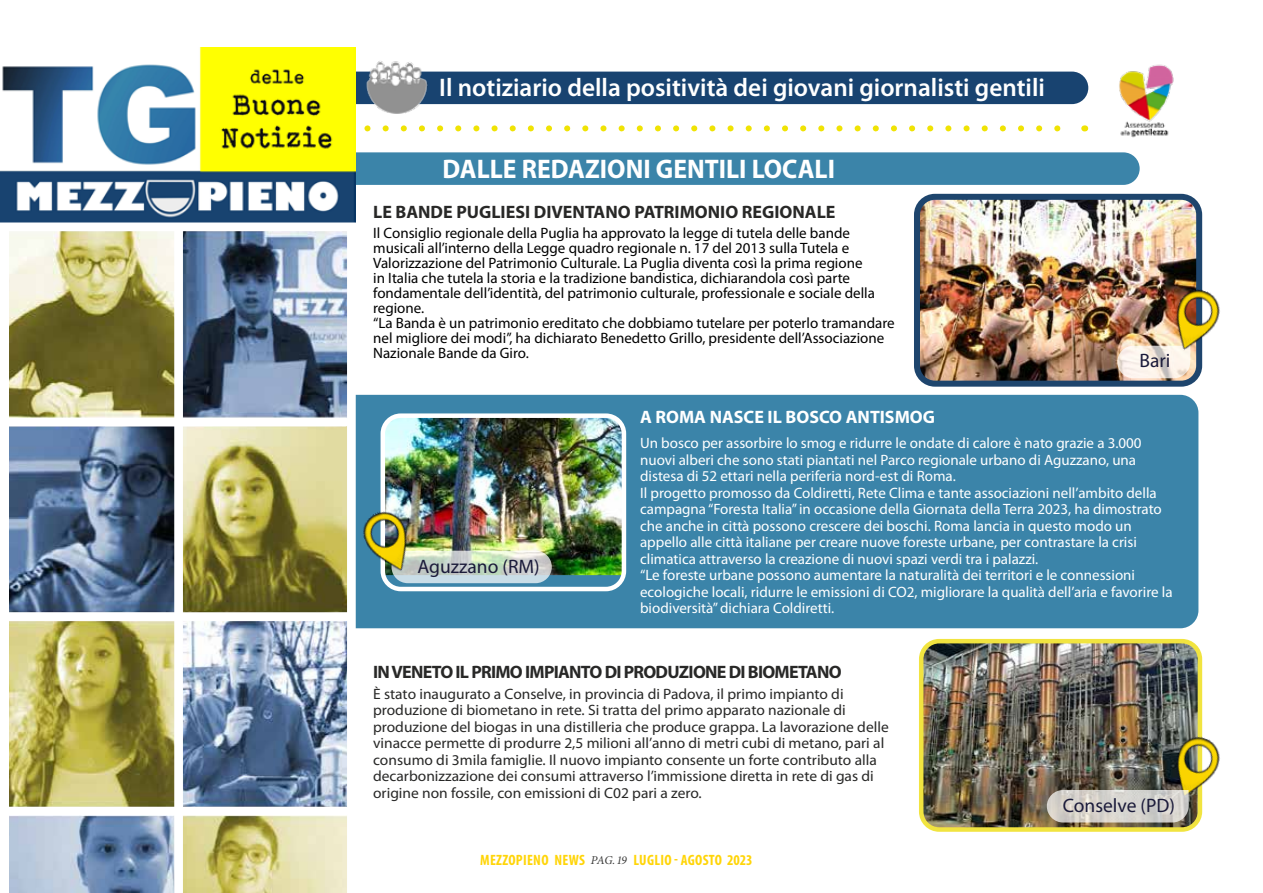
<style>
.page{position:relative;width:1263px;height:893px;background:#fff}
.page>*{position:absolute;margin:0;border:0;box-sizing:border-box;transform-origin:0 0}
.t1{font:700 27px "Myriad Pro";color:#fff;scale:.95 1}
.t2{font:600 25.5px "Myriad Pro";color:#fff}
.t3{font:19.5px "Myriad Pro";color:#1b1b3a}
.t4{font:700 18px "Myriad Pro";letter-spacing:-.04em;color:#282827}
.t5{font:700 18px "Myriad Pro";color:#282827}
.t6{font:700 18px "Myriad Pro";color:#fff}
.t7{font:15px/16.5px "Myriad Pro";color:#fff}
.t8{font:15px/15px "Myriad Pro";color:#000}
.t9{font:15px/16.5px "Myriad Pro";color:#282827}
.t10{font:700 condensed 15px "Myriad Pro";letter-spacing:.02em;color:#ffd508}
.s1{font-family:"Minion Pro";font-weight:400;font-style:italic;font-stretch:normal;font-size:12px;color:#3c3c3b}
</style>
<div class="page">
<img style="left:924px;top:644px;width:273px;height:183px">
<div style="left:919px;top:639px;width:283px;height:193px;border:4px solid #f1e440;border-radius:18px"></div>
<svg style="left:364px;top:125px;width:697px;height:6px"></svg>
<div style="left:199px;top:395px;width:999px;height:233px;background:#3b84a9;border-radius:18px"></div>
<div style="left:356px;top:152px;width:784px;height:33px;background:#3b84a9"></div>
<div style="left:435px;top:72px;width:653px;height:32px;background:#184370"></div>
<img style="left:921px;top:201px;width:274px;height:179px">
<div style="left:914px;top:194px;width:288px;height:193px;border:6px solid #1e456d;border-radius:18px"></div>
<img style="left:386px;top:418px;width:235px;height:157px">
<div style="left:381px;top:413px;width:245px;height:178px;border:4px solid #fff;border-radius:18px"></div>
<img style="left:0;top:48px;width:356px;height:162px">
<img style="left:0;top:210px;width:359px;height:683px">
<svg style="left:1117px;top:346px;width:73px;height:32px"></svg>
<img style="left:1104px;top:64px;width:70px;height:90px">
<img style="left:1162px;top:731px;width:58px;height:76px">
<img style="left:1162px;top:283px;width:58px;height:76px">
<img style="left:352px;top:54px;width:83px;height:59px">
<svg style="left:1047px;top:790px;width:141px;height:32px;background:#d1cec8"></svg>
<svg style="left:391px;top:551px;width:161px;height:32px;background:#ccd9d2"></svg>
<img style="left:355px;top:503px;width:70px;height:77px">
<h2 class="t2" style="left:439px;top:71px;width:607px">Il notiziario della positività dei giovani giornalisti gentili</h2>
<h1 class="t1" style="left:442px;top:151px;width:415px">DALLE REDAZIONI GENTILI LOCALI</h1>
<p class="t5" style="left:373px;top:200px;width:464px">LE BANDE PUGLIESI DIVENTANO PATRIMONIO REGIONALE</p>
<p class="t8" style="left:373px;top:225px;width:523px">Il Consiglio regionale della Puglia ha approvato la legge di tutela delle bande musicali all’interno della Legge quadro regionale n. 17 del 2013 sulla Tutela e Valorizzazione del Patrimonio Culturale. La Puglia diventa così la prima regione<br>in Italia che tutela la storia e la tradizione bandistica, dichiarandola così parte fondamentale dell’identità, del patrimonio culturale, professionale e sociale della regione.<br>“La Banda è un patrimonio ereditato che dobbiamo tutelare per poterlo tramandare nel migliore dei modi”, ha dichiarato Benedetto Grillo, presidente dell’Associazione Nazionale Bande da Giro.</p>
<h3 class="t3" style="left:1139px;top:348px;width:32px">Bari</h3>
<h3 class="t3" style="left:417px;top:554px;width:124px">Aguzzano (RM)</h3>
<p class="t6" style="left:640px;top:405px;width:296px">A ROMA NASCE IL BOSCO ANTISMOG</p>
<p class="t7" style="left:640px;top:435px;width:534px">Un bosco per assorbire lo smog e ridurre le ondate di calore è nato grazie a 3.000 nuovi alberi che sono stati piantati nel Parco regionale urbano di Aguzzano, una distesa di 52 ettari nella periferia nord-est di Roma.<br>Il progetto promosso da Coldiretti, Rete Clima e tante associazioni nell’ambito della campagna “Foresta Italia” in occasione della Giornata della Terra 2023, ha dimostrato che anche in città possono crescere dei boschi. Roma lancia in questo modo un appello alle città italiane per creare nuove foreste urbane, per contrastare la crisi climatica attraverso la creazione di nuovi spazi verdi tra i palazzi.<br>“Le foreste urbane possono aumentare la naturalità dei territori e le connessioni ecologiche locali, ridurre le emissioni di CO2, migliorare la qualità dell’aria e favorire la biodiversità” dichiara Coldiretti.</p>
<p class="t4" style="left:373px;top:660px;width:470px">IN VENETO IL PRIMO IMPIANTO DI PRODUZIONE DI BIOMETANO</p>
<p class="t9" style="left:373px;top:685px;width:517px">È stato inaugurato a Conselve, in provincia di Padova, il primo impianto di produzione di biometano in rete. Si tratta del primo apparato nazionale di produzione del biogas in una distilleria che produce grappa. La lavorazione delle vinacce permette di produrre 2,5 milioni all’anno di metri cubi di metano, pari al consumo di 3mila famiglie. Il nuovo impianto consente un forte contributo alla decarbonizzazione dei consumi attraverso l’immissione diretta in rete di gas di origine non fossile, con emissioni di C02 pari a zero.</p>
<p class="t10" style="left:480px;top:851px;width:274px">MEZZOPIENO NEWS <span class="s1">PAG.19</span> LUGLIO - AGOSTO 2023</p>
<h3 class="t3" style="left:1063px;top:794px;width:114px">Conselve (PD)</h3>
</div>
